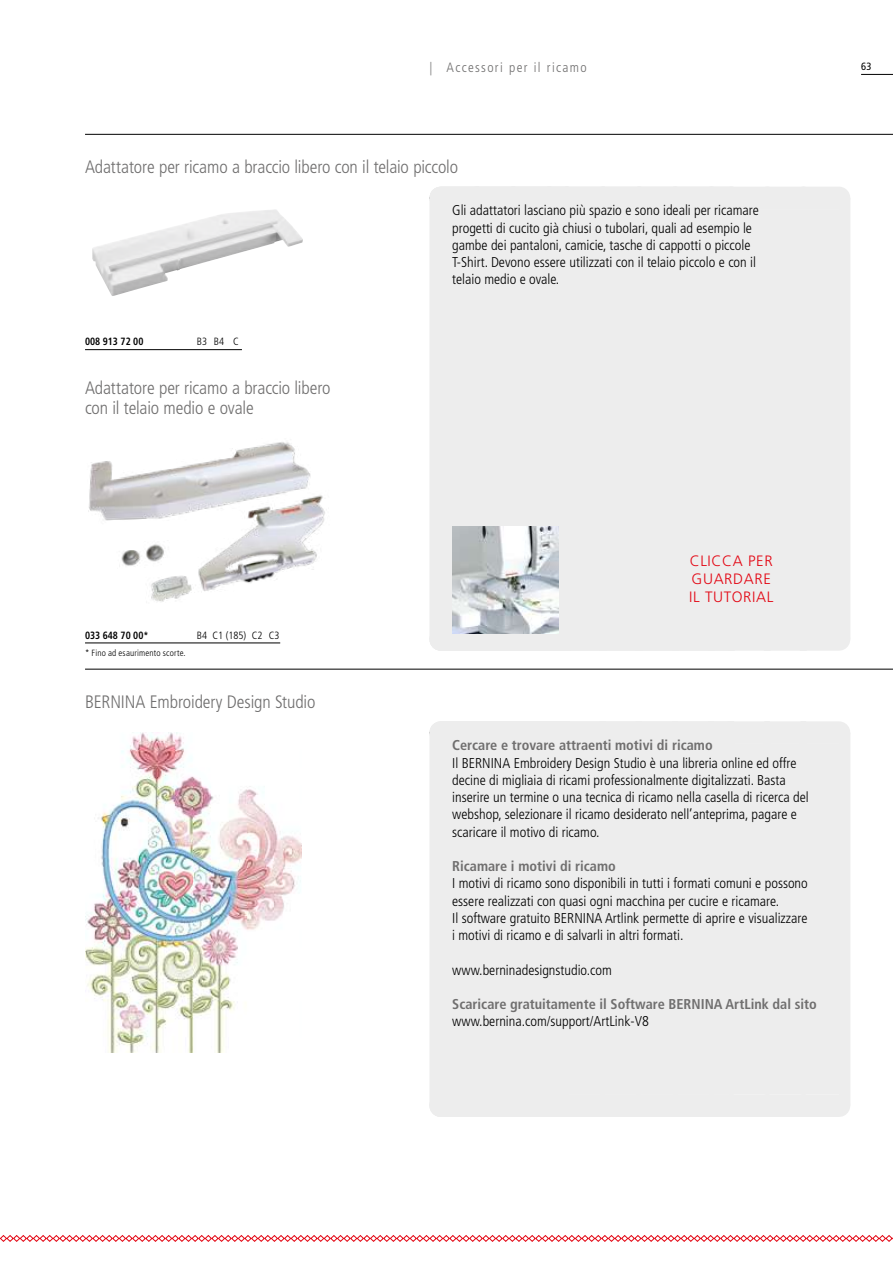
<style>
.page{position:relative;width:893px;height:1263px;background:#fff}
.page>*{position:absolute;margin:0;border:0;box-sizing:border-box;transform-origin:0 0}
.t1{font:300 condensed 18px/20.2px "Frutiger";letter-spacing:-.01em;color:#706f6f}
.t2{font:300 15px/18px "Frutiger";letter-spacing:.04em;color:#e30613}
.t3{font:300 condensed 14.25px/17.2px "Frutiger";color:#000}
.t4{font:700 condensed 14.25px "Frutiger";color:#706f6f}
.t5{font:300 condensed 13.5px "Frutiger";letter-spacing:.1em;color:#706f6f}
.t6{font:700 condensed 10.5px "Frutiger";color:#000;scale:.93 1}
.t7{font:300 condensed 10.5px "Frutiger";color:#000}
.t8{font:condensed 10.5px "Frutiger";color:#000}
.t9{font:300 condensed 9px "Frutiger";letter-spacing:.02em;color:#000}
</style>
<div class="page">
<hr style="left:861px;top:74px;width:32px;height:1px;background:#000">
<svg style="left:0;top:1235px;width:893px;height:7px"></svg>
<hr style="left:85px;top:134px;width:808px;height:1px;background:#000">
<hr style="left:85px;top:669px;width:808px;height:1px;background:#000">
<div style="left:429px;top:198px;width:421px;height:441px;background:#ededed"></div>
<div style="left:429px;top:187px;width:410px;height:22px;background:#ededed"></div>
<div style="left:441px;top:628px;width:398px;height:23px;background:#ededed"></div>
<img style="left:92px;top:209px;width:211px;height:87px">
<img style="left:452px;top:527px;width:106px;height:106px">
<img style="left:88px;top:442px;width:237px;height:160px">
<div style="left:429px;top:733px;width:421px;height:373px;background:#ededed"></div>
<div style="left:429px;top:721px;width:410px;height:23px;background:#ededed"></div>
<div style="left:441px;top:1094px;width:398px;height:23px;background:#ededed"></div>
<img style="left:85px;top:733px;width:217px;height:320px">
<hr style="left:85px;top:349px;width:157px;height:1px;background:#000">
<hr style="left:85px;top:642px;width:195px;height:1px;background:#000">
<div style="left:570px;top:521px;width:272px;height:118px;background:#ededed"></div>
<p class="t5" style="left:429px;top:59px;width:159px">| Accessori per il ricamo</p>
<p class="t1" style="left:85px;top:157px;width:375px">Adattatore per ricamo a braccio libero con il telaio piccolo</p>
<p class="t3" style="left:452px;top:202px;width:308px">Gli adattatori lasciano più spazio e sono ideali per ricamare progetti di cucito già chiusi o tubolari, quali ad esempio le gambe dei pantaloni, camicie, tasche di cappotti o piccole T-Shirt. Devono essere utilizzati con il telaio piccolo e con il telaio medio e ovale.</p>
<p class="t6" style="left:85px;top:335px;width:64px">008 913 72 00</p>
<p class="t7" style="left:197px;top:336px;width:43px">B3 B4 C</p>
<p class="t1" style="left:85px;top:378px;width:247px">Adattatore per ricamo a braccio libero con il telaio medio e ovale</p>
<p class="t8" style="left:861px;top:60px;width:12px">63</p>
<p class="t6" style="left:85px;top:629px;width:70px">033 648 70 00*</p>
<p class="t7" style="left:197px;top:629px;width:84px">B4 C1 (185) C2 C3</p>
<p class="t9" style="left:85px;top:647px;width:102px">* Fino ad esaurimento scorte.</p>
<p class="t1" style="left:85px;top:691px;width:232px">BERNINA Embroidery Design Studio</p>
<p class="t2" style="left:689px;top:552px;width:86px">CLICCA PER<br>GUARDARE<br>IL TUTORIAL</p>
<p class="t4" style="left:452px;top:737px;width:262px">Cercare e trovare attraenti motivi di ricamo</p>
<p class="t3" style="left:452px;top:754px;width:358px">Il BERNINA Embroidery Design Studio è una libreria online ed offre decine di migliaia di ricami professionalmente digitalizzati. Basta inserire un termine o una tecnica di ricamo nella casella di ricerca del webshop, selezionare il ricamo desiderato nell’anteprima, pagare e scaricare il motivo di ricamo.</p>
<p class="t4" style="left:452px;top:858px;width:165px">Ricamare i motivi di ricamo</p>
<p class="t3" style="left:452px;top:875px;width:357px">I motivi di ricamo sono disponibili in tutti i formati comuni e possono essere realizzati con quasi ogni macchina per cucire e ricamare.<br>Il software gratuito BERNINA Artlink permette di aprire e visualizzare i motivi di ricamo e di salvarli in altri formati.</p>
<p class="t3" style="left:452px;top:961px;width:161px">www.berninadesignstudio.com</p>
<p class="t4" style="left:452px;top:996px;width:366px">Scaricare gratuitamente il Software BERNINA ArtLink dal sito</p>
<p class="t3" style="left:452px;top:1013px;width:198px">www.bernina.com/support/ArtLink-V8</p>
</div>
